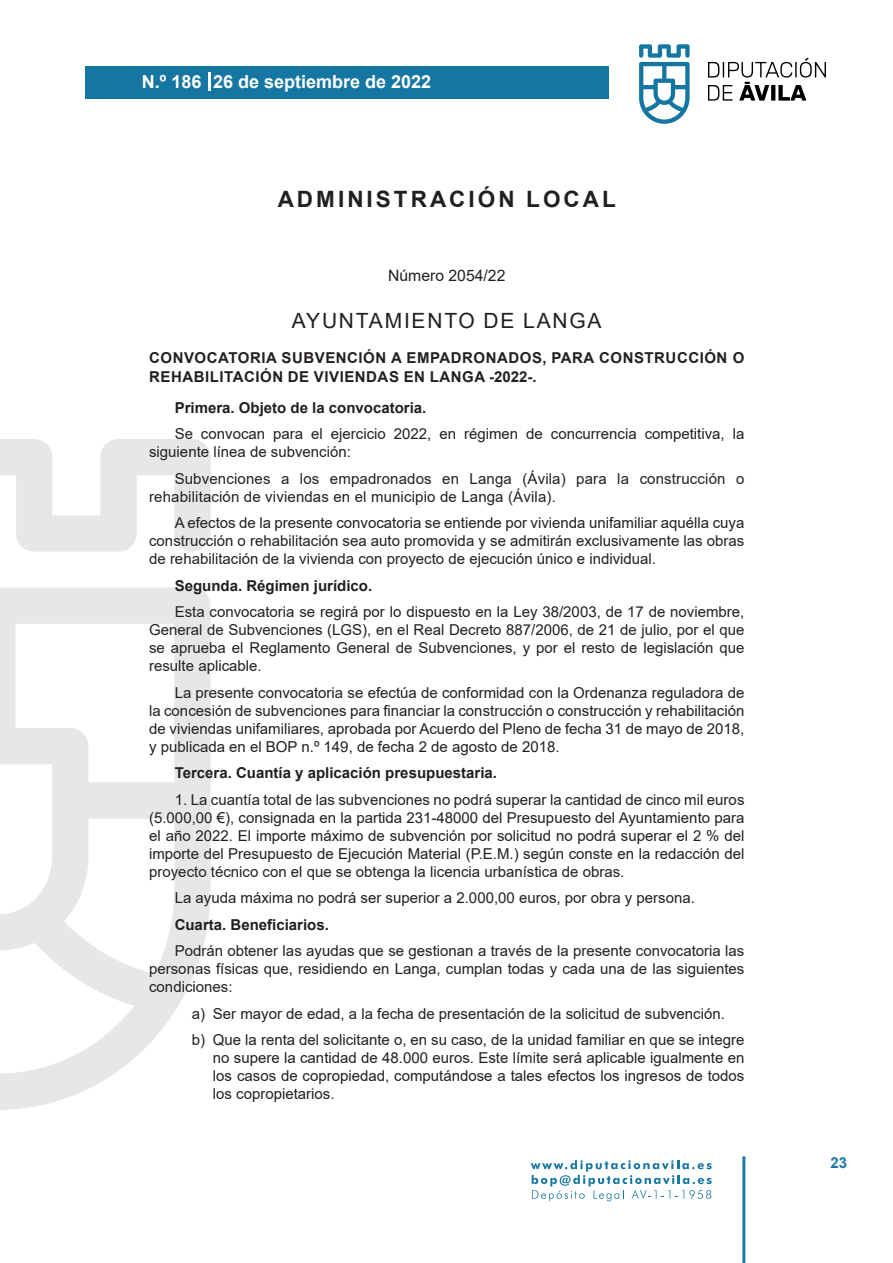
<style>
.page{position:relative;width:893px;height:1263px;background:#fff}
.page>*{position:absolute;margin:0;border:0;box-sizing:border-box;transform-origin:0 0}
.t1{font:700 22.5px "Arial";letter-spacing:.135em;color:#231f20}
.t2{font:21px "Arial";letter-spacing:.085em;color:#231f20}
.t3{font:700 18px "Arial";color:#fff}
.t4{font:15.75px "Arial";color:#231f20}
.t5{font:15px/18px "Arial";color:#231f20;text-align:justify}
.t6{font:700 15px "Arial";color:#231f20}
.t7{font:700 15px/18.8px "Arial";letter-spacing:.035em;color:#231f20}
.t8{font:700 15px "Arial";color:#1d76a4}
</style>
<div class="page">
<svg style="left:531px;top:1160px;width:181px;height:41px"></svg>
<div style="left:85px;top:66px;width:523px;height:33px;background:#1676a2"></div>
<svg style="left:639px;top:44px;width:51px;height:80px"></svg>
<svg style="left:708px;top:58px;width:118px;height:43px"></svg>
<hr style="left:742px;top:1156px;width:3px;height:107px;background:#1d76a4">
<svg style="left:208px;top:72px;width:2px;height:18px"></svg>
<svg style="left:0;top:439px;width:211px;height:671px"></svg>
<p class="t3" style="left:142px;top:69px;width:291px">N.º 186 26 de septiembre de 2022</p>
<h1 class="t1" style="left:278px;top:183px;width:340px">ADMINISTRACIÓN LOCAL</h1>
<p class="t4" style="left:388px;top:265px;width:119px">Número 2054/22</p>
<h2 class="t2" style="left:292px;top:306px;width:311px">AYUNTAMIENTO DE LANGA</h2>
<p class="t7" style="left:149px;top:349px;width:597px">CONVOCATORIA SUBVENCIÓN A EMPADRONADOS, PARA CONSTRUCCIÓN O<br>REHABILITACIÓN DE VIVIENDAS EN LANGA -2022-.</p>
<p class="t6" style="left:175px;top:397px;width:253px">Primera. Objeto de la convocatoria.</p>
<p class="t5" style="left:149px;top:425px;width:597px;text-indent:26px">Se convocan para el ejercicio 2022, en régimen de concurrencia competitiva, la siguiente línea de subvención:</p>
<p class="t5" style="left:149px;top:469px;width:597px;text-indent:26px">Subvenciones a los empadronados en Langa (Ávila) para la construcción o rehabilitación de viviendas en el municipio de Langa (Ávila).</p>
<p class="t5" style="left:149px;top:514px;width:597px;text-indent:26px">A efectos de la presente convocatoria se entiende por vivienda unifamiliar aquélla cuya construcción o rehabilitación sea auto promovida y se admitirán exclusivamente las obras de rehabilitación de la vivienda con proyecto de ejecución único e individual.</p>
<p class="t6" style="left:175px;top:575px;width:199px">Segunda. Régimen jurídico.</p>
<p class="t5" style="left:149px;top:603px;width:597px;text-indent:26px">Esta convocatoria se regirá por lo dispuesto en la Ley 38/2003, de 17 de noviembre, General de Subvenciones (LGS), en el Real Decreto 887/2006, de 21 de julio, por el que se aprueba el Reglamento General de Subvenciones, y por el resto de legislación que resulte aplicable.</p>
<p class="t5" style="left:149px;top:683px;width:597px;text-indent:26px">La presente convocatoria se efectúa de conformidad con la Ordenanza reguladora de la concesión de subvenciones para financiar la construcción o construcción y rehabilitación de viviendas unifamiliares, aprobada por Acuerdo del Pleno de fecha 31 de mayo de 2018, y publicada en el BOP n.º 149, de fecha 2 de agosto de 2018.</p>
<p class="t6" style="left:175px;top:762px;width:324px">Tercera. Cuantía y aplicación presupuestaria.</p>
<p class="t5" style="left:149px;top:790px;width:597px;text-indent:26px">1. La cuantía total de las subvenciones no podrá superar la cantidad de cinco mil euros (5.000,00 €), consignada en la partida 231-48000 del Presupuesto del Ayuntamiento para el año 2022. El importe máximo de subvención por solicitud no podrá superar el 2 % del importe del Presupuesto de Ejecución Material (P.E.M.) según conste en la redacción del proyecto técnico con el que se obtenga la licencia urbanística de obras.</p>
<p class="t5" style="left:175px;top:889px;width:522px">La ayuda máxima no podrá ser superior a 2.000,00 euros, por obra y persona.</p>
<p class="t6" style="left:175px;top:914px;width:156px">Cuarta. Beneficiarios.</p>
<p class="t5" style="left:149px;top:942px;width:597px;text-indent:26px">Podrán obtener las ayudas que se gestionan a través de la presente convocatoria las personas físicas que, residiendo en Langa, cumplan todas y cada una de las siguientes condiciones:</p>
<p class="t5" style="left:192px;top:1000px;width:554px;line-height:26.5px">a) Ser mayor de edad, a la fecha de presentación de la solicitud de subvención.<br>b) Que la renta del solicitante o, en su caso, de la unidad familiar en que se integre</p>
<p class="t5" style="left:213px;top:1049px;width:533px">no supere la cantidad de 48.000 euros. Este límite será aplicable igualmente en los casos de copropiedad, computándose a tales efectos los ingresos de todos los copropietarios.</p>
<p class="t8" style="left:831px;top:1152px;width:18px">23</p>
</div>
